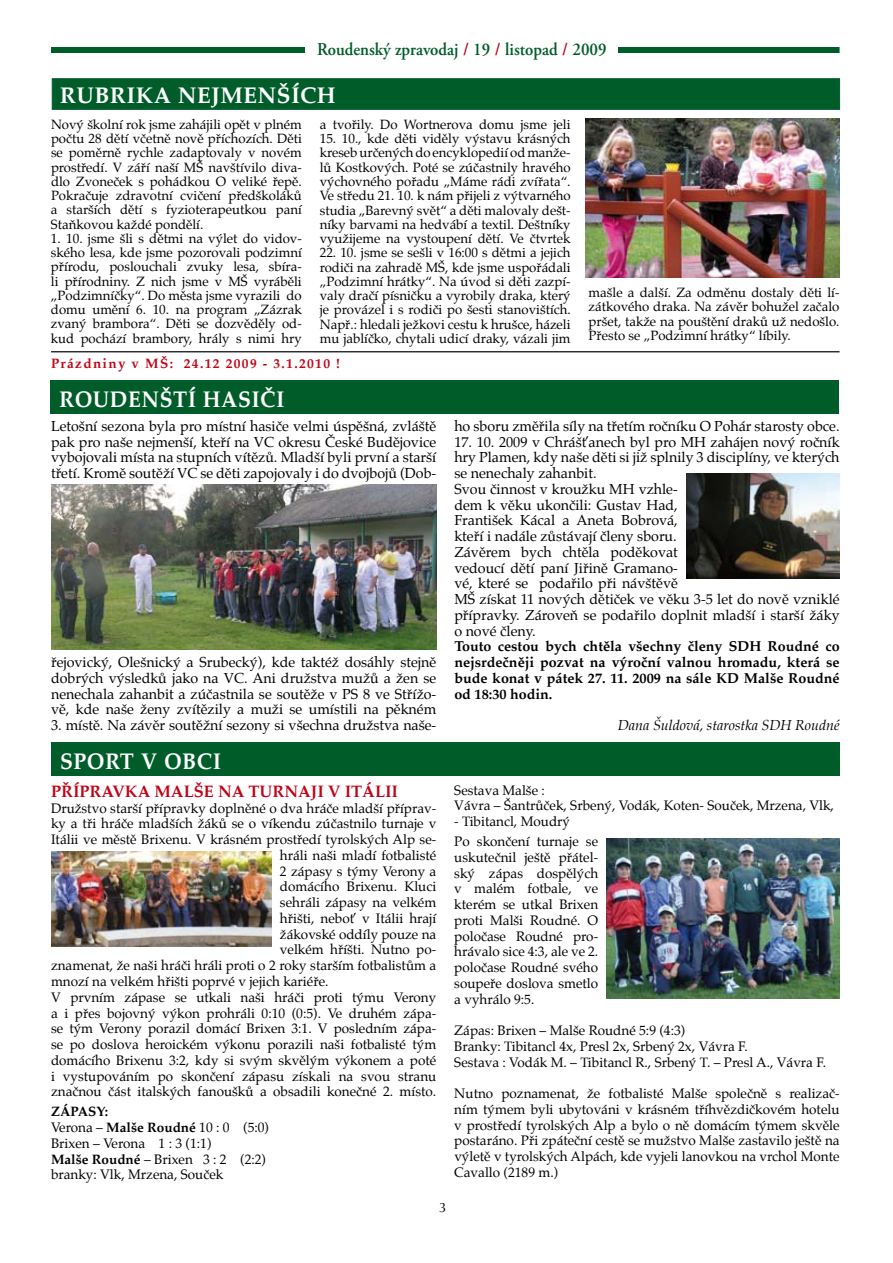
<style>
.page{position:relative;width:893px;height:1263px;background:#fff}
.page>*{position:absolute;margin:0;border:0;box-sizing:border-box;transform-origin:0 0}
.t1{font:700 22.5px "Palatino CE";letter-spacing:.025em;color:#fff;scale:.94 1}
.t2{font:700 22.5px "Palatino CE";letter-spacing:.025em;color:#fff}
.t3{font:600 18px "Adobe Garamond Pro";color:#005d2a;scale:.93 1}
.t4{font:700 16.5px "Palatino CE";color:#c00418}
.t5{font:14.25px/15.8px "Palatino CE";color:#000;text-align:justify}
.t6{font:700 14.25px/15.8px "Palatino CE";color:#000;text-align:justify}
.t7{font:italic 14.25px "Palatino CE";color:#000}
.t8{font:13.5px/15.8px "Palatino CE";color:#000}
.t9{font:700 13.5px "Palatino CE";letter-spacing:.1em;color:#c00418}
.t10{font:13.5px "Optima";color:#000}
.t11{font:13.2px/14.2px "Palatino CE";color:#000;text-align:justify}
.s1{color:#c00418}
.s2{font-weight:700}
</style>
<div class="page">
<div style="left:51px;top:47px;width:789px;height:6px;background:#005d2a"></div>
<div style="left:306px;top:41px;width:312px;height:23px;background:#fff"></div>
<div style="left:51px;top:380px;width:788px;height:34px;background:#005d2a"></div>
<hr style="left:51px;top:351px;width:788px;height:1px;background:#000">
<div style="left:52px;top:79px;width:787px;height:30px;background:#005d2a"></div>
<img style="left:585px;top:118px;width:254px;height:159px">
<img style="left:51px;top:485px;width:385px;height:165px">
<div style="left:52px;top:742px;width:788px;height:34px;background:#005d2a"></div>
<img style="left:686px;top:474px;width:153px;height:105px">
<img style="left:607px;top:839px;width:232px;height:159px">
<img style="left:51px;top:851px;width:220px;height:95px">
<h2 class="t3" style="left:317px;top:39px;width:313px">Roudenský zpravodaj <span class="s1">/</span> 19 <span class="s1">/</span> listopad <span class="s1">/</span> 2009</h2>
<h1 class="t2" style="left:60px;top:81px;width:17px">RUBRIKA</h1>
<h1 class="t2" style="left:178px;top:81px;width:60px">NEJMENŠÍCH</h1>
<p class="t11" style="left:51px;top:118px;width:252px">Nový školní rok jsme zahájili opět v plném počtu 28 dětí včetně nově příchozích. Děti se poměrně rychle zadaptovaly v novém prostředí. V září naší MŠ navštívilo diva&shy;dlo Zvoneček s pohádkou O veliké řepě.<br>Pokračuje zdravotní cvičení předškoláků a starších dětí s fyzioterapeutkou paní Staňkovou každé pondělí.</p>
<p class="t11" style="left:51px;top:232px;width:252px">1. 10. jsme šli s dětmi na výlet do vidov&shy;ského lesa, kde jsme pozorovali podzimní přírodu, poslouchali zvuky lesa, sbíra&shy;li přírodniny. Z nich jsme v MŠ vyráběli „Podzimníčky“. Do města jsme vyrazili do domu umění 6. 10. na program „Zázrak zvaný brambora“. Děti se dozvěděly od&shy;kud pochází brambory, hrály s nimi hry</p>
<p class="t11" style="left:320px;top:118px;width:252px">a tvořily. Do Wortnerova domu jsme jeli</p>
<p class="t11" style="left:320px;top:133px;width:252px">15. 10., kde děti viděly výstavu krásných kreseburčenýchdo encyklopedií odmanže&shy;lů Kostkových. Poté se zúčastnily hravého výchovného pořadu „Máme rádi zvířata“.<br>Ve středu 21. 10. k nám přijeli z výtvarného studia „Barevný svět“ a děti malovaly dešt&shy;níky barvami na hedvábí a textil. Deštníky využijeme na vystoupení dětí. Ve čtvrtek</p>
<p class="t11" style="left:320px;top:247px;width:252px">22. 10. jsme se sešli v 16:00 s dětmi a jejich rodiči na zahradě MŠ, kde jsme uspořádali „Podzimní hrátky“. Na úvod si děti zazpí&shy;valy dračí písničku a vyrobily draka, který je provázel i s rodiči po šesti stanovištích.<br>Např.: hledali ježkovi cestu k hrušce, házeli mu jablíčko, chytali udicí draky, vázali jim</p>
<p class="t9" style="left:51px;top:355px;width:290px">Prázdniny v MŠ : 24.12 2009 - 3.1.2010 !</p>
<h1 class="t1" style="left:59px;top:385px;width:18px">ROUDENŠTÍ</h1>
<h1 class="t1" style="left:203px;top:385px;width:16px">HASIČI</h1>
<p class="t11" style="left:589px;top:286px;width:252px">mašle a další. Za odměnu dostaly děti lí&shy;zátkového draka. Na závěr bohužel začalo pršet, takže na pouštění draků už nedošlo.<br>Přesto se „Podzimní hrátky“ líbily.</p>
<p class="t5" style="left:51px;top:419px;width:387px">Letošní sezona byla pro místní hasiče velmi úspěšná, zvláště pak pro naše nejmenší, kteří na VC okresu České Budějovice vybojovali místa na stupních vítězů. Mladší byli první a starší třetí. Kromě soutěží VC se děti zapojovaly i do dvojbojů (Dob-</p>
<p class="t5" style="left:51px;top:655px;width:387px">řejovický, Olešnický a Srubecký), kde taktéž dosáhly stejně dobrých výsledků jako na VC. Ani družstva mužů a žen se nenechala zahanbit a zúčastnila se soutěže v PS 8 ve Střížo&shy;vě, kde naše ženy zvítězily a muži se umístili na pěkném</p>
<p class="t5" style="left:51px;top:718px;width:387px">3. místě. Na závěr soutěžní sezony si všechna družstva naše-</p>
<h1 class="t1" style="left:60px;top:747px;width:173px">sport v obci</h1>
<p class="t4" style="left:51px;top:781px;width:349px">Přípravka Malše na turnaji v Itálii</p>
<p class="t8" style="left:51px;top:801px;width:387px">Družstvo starší přípravky doplněné o dva hráče mladší příprav-</p>
<p class="t8" style="left:51px;top:817px;width:387px">ky a tři hráče mladších žáků se o víkendu zúčastnilo turnaje v</p>
<p class="t8" style="left:51px;top:833px;width:387px">Itálii ve městě Brixenu. V krásném prostředí tyrolských Alp se-</p>
<p class="t8" style="left:280px;top:849px;width:158px">hráli naši mladí fotbalisté</p>
<p class="t8" style="left:280px;top:864px;width:158px">2 zápasy s týmy Verony a</p>
<p class="t8" style="left:280px;top:880px;width:158px">domácího Brixenu. Kluci</p>
<p class="t8" style="left:280px;top:896px;width:158px">sehráli zápasy na velkém</p>
<p class="t8" style="left:280px;top:912px;width:158px">hřišti, neboť v Itálii hrají</p>
<p class="t8" style="left:280px;top:927px;width:158px">žákovské oddíly pouze na</p>
<p class="t8" style="left:280px;top:943px;width:158px">velkém hříšti. Nutno po-</p>
<p class="t8" style="left:51px;top:959px;width:387px">znamenat, že naši hráči hráli proti o 2 roky starším fotbalistům a</p>
<p class="t8" style="left:51px;top:975px;width:279px">mnozí na velkém hřišti poprvé v jejich kariéře.</p>
<p class="t8" style="left:51px;top:990px;width:387px">V prvním zápase se utkali naši hráči proti týmu Verony</p>
<p class="t8" style="left:51px;top:1006px;width:387px">a i přes bojovný výkon prohráli 0:10 (0:5). Ve druhém zápa-</p>
<p class="t8" style="left:51px;top:1022px;width:387px">se tým Verony porazil domácí Brixen 3:1. V posledním zápa-</p>
<p class="t8" style="left:51px;top:1038px;width:387px">se po doslova heroickém výkonu porazili naši fotbalisté tým</p>
<p class="t8" style="left:51px;top:1053px;width:387px">domácího Brixenu 3:2, kdy si svým skvělým výkonem a poté</p>
<p class="t8" style="left:51px;top:1069px;width:387px">i vystupováním po skončení zápasu získali na svou stranu</p>
<p class="t8" style="left:51px;top:1085px;width:387px">značnou část italských fanoušků a obsadili konečné 2. místo.</p>
<p class="t8" style="left:51px;top:1105px;width:220px"><span class="s2">Zápasy:<br></span>Verona – <span class="s2">Malše Roudné</span> 10 : 0 (5:0)<br>Brixen – Verona 1 : 3 (1:1)<br><span class="s2">Malše Roudné</span> – Brixen 3 : 2 (2:2) branky: Vlk, Mrzena, Souček</p>
<p class="t10" style="left:439px;top:1200px;width:9px">3</p>
<p class="t5" style="left:454px;top:419px;width:387px">ho sboru změřila síly na třetím ročníku O Pohár starosty obce.</p>
<p class="t5" style="left:454px;top:435px;width:387px;text-align:left">17. 10. 2009 v Chrášťanech byl pro MH zahájen nový ročník hry Plamen, kdy naše děti si již splnily 3 disciplíny, ve kterých se nenechaly zahanbit.<br>Svou činnost v kroužku MH vzhle-<br>dem k věku ukončili: Gustav Had,<br>František Kácal a Aneta Bobrová,<br>kteří i nadále zůstávají členy sboru.<br>Závěrem bych chtěla poděkovat<br>vedoucí dětí paní Jiřině Gramano-<br>vé, které se podařilo při návštěvě<br>MŠ získat 11 nových dětiček ve věku 3-5 let do nově vzniklé přípravky. Zároveň se podařilo doplnit mladší i starší žáky o nové členy.</p>
<p class="t6" style="left:454px;top:640px;width:286px">Touto cestou bych chtěla všechny členy SDH</p>
<p class="t6" style="left:454px;top:640px;width:387px;text-indent:313px">Roudné co nejsrdečněji pozvat na výroční valnou hromadu, která se bude konat v pátek 27. 11. 2009 na sále KD Malše Roudné od 18:30 hodin.</p>
<p class="t7" style="left:618px;top:716px;width:223px">Dana Šuldová, starostka SDH Roudné</p>
<p class="t8" style="left:454px;top:783px;width:381px">Sestava Malše :<br>Vávra – Šantrůček, Srbený, Vodák, Koten- Souček, Mrzena, Vlk,</p>
<p class="t8" style="left:454px;top:813px;width:145px;line-height:20px">- Tibitancl, Moudrý<br>Po skončení turnaje se</p>
<p class="t8" style="left:454px;top:850px;width:145px;text-align:justify">uskutečnil ještě přátel&shy;ský zápas dospělých v malém fotbale, ve kterém se utkal Brixen proti Malši Roudné. O poločase Roudné pro&shy;hrávalo sice 4:3, ale ve 2. poločase Roudné svého soupeře doslova smetlo a vyhrálo 9:5.</p>
<p class="t8" style="left:454px;top:1024px;width:373px">Zápas: Brixen – Malše Roudné 5:9 (4:3)<br>Branky: Tibitancl 4x, Presl 2x, Srbený 2x, Vávra F.<br>Sestava : Vodák M. – Tibitancl R., Srbený T. – Presl A., Vávra F.</p>
<p class="t8" style="left:454px;top:1087px;width:387px;text-align:justify">Nutno poznamenat, že fotbalisté Malše společně s realizač&shy;ním týmem byli ubytováni v krásném tříhvězdičkovém hotelu v prostředí tyrolských Alp a bylo o ně domácím týmem skvěle postaráno. Při zpáteční cestě se mužstvo Malše zastavilo ještě na výletě v tyrolských Alpách, kde vyjeli lanovkou na vrchol Monte Cavallo (2189 m.)</p>
</div>
